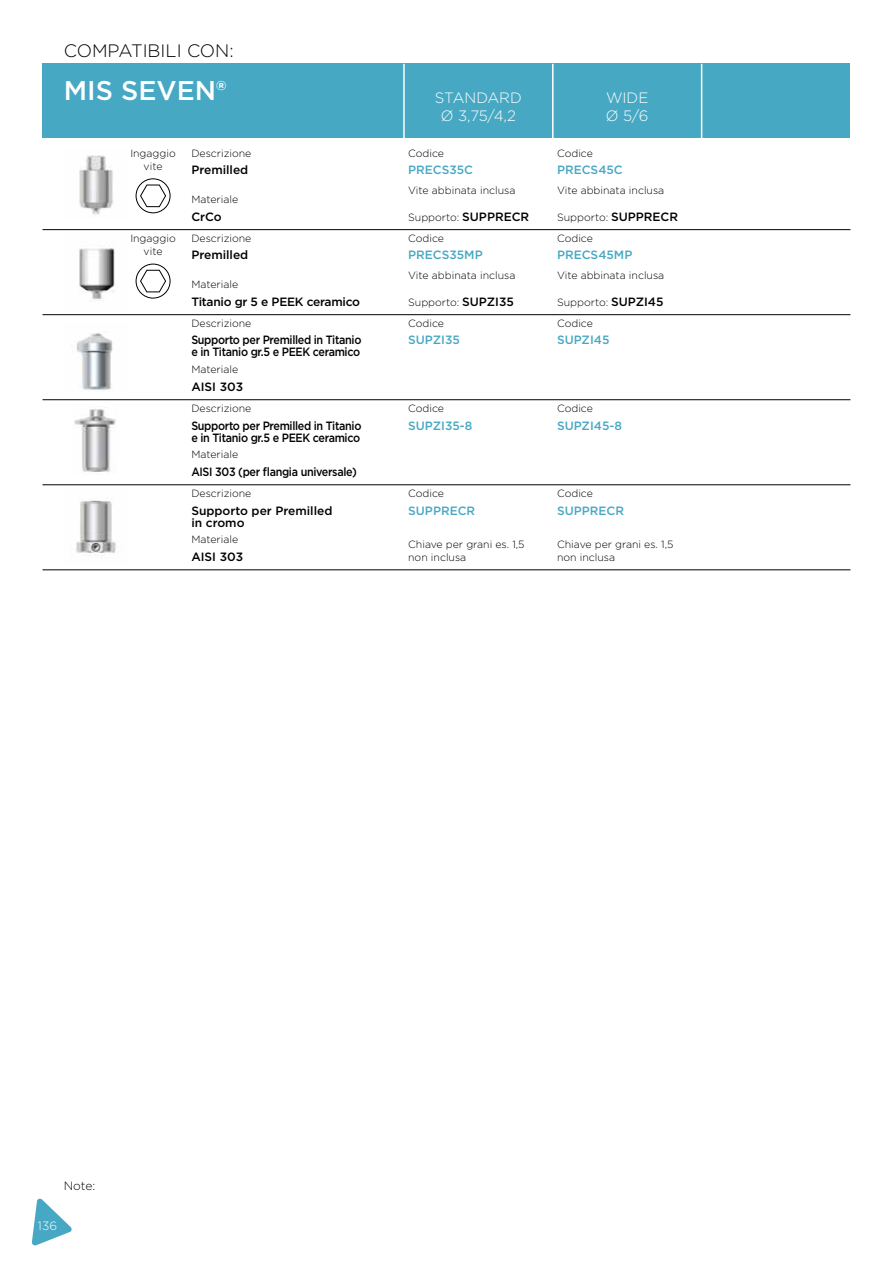
<style>
.page{position:relative;width:893px;height:1263px;background:#fff}
.page>*{position:absolute;margin:0;border:0;box-sizing:border-box;transform-origin:0 0}
.t1{font:500 27px "Gotham";color:#fff}
.t2{font:300 18px "Gotham";color:#000}
.t3{font:300 15px/18px "Gotham";color:#fff;text-align:center}
.t4{font:500 12px/12px "Gotham";letter-spacing:-.03em;color:#000;scale:.9 1}
.t5{font:500 12px "Gotham";color:#47a8c3}
.t6{font:500 12px/12px "Gotham";color:#000}
.t7{font:500 12px "Gotham";letter-spacing:-.03em;color:#000}
.t8{font:300 12px "Gotham";color:#000}
.t9{font:300 12px "Gotham";color:#fff}
.t10{font:300 10.5px/13.5px "Gotham";color:#000}
.s1{font-weight:500;font-size:12px}
</style>
<div class="page">
<div style="left:43px;top:64px;width:807px;height:74px;background:#47a8c3"></div>
<hr style="left:403px;top:64px;width:2px;height:74px;background:#fff">
<hr style="left:552px;top:64px;width:2px;height:74px;background:#fff">
<hr style="left:701px;top:64px;width:1px;height:74px;background:#fff">
<img style="left:79px;top:248px;width:36px;height:53px">
<hr style="left:43px;top:314px;width:807px;height:1px;background:#000">
<img style="left:76px;top:333px;width:37px;height:58px">
<hr style="left:43px;top:399px;width:807px;height:1px;background:#000">
<hr style="left:43px;top:484px;width:807px;height:1px;background:#000">
<img style="left:76px;top:500px;width:40px;height:58px">
<hr style="left:43px;top:570px;width:807px;height:1px;background:#000">
<div style="left:136px;top:264px;width:34px;height:34px;border:1px solid #000;border-radius:50%"></div>
<svg style="left:140px;top:270px;width:26px;height:22px"></svg>
<img style="left:79px;top:155px;width:34px;height:60px">
<hr style="left:43px;top:229px;width:807px;height:1px;background:#000">
<div style="left:136px;top:179px;width:34px;height:34px;border:1px solid #000;border-radius:50%"></div>
<svg style="left:140px;top:184px;width:26px;height:23px"></svg>
<img style="left:74px;top:406px;width:42px;height:66px">
<svg style="left:32px;top:1198px;width:40px;height:48px"></svg>
<h2 class="t2" style="left:64px;top:39px;width:171px">COMPATIBILI CON:</h2>
<h1 class="t1" style="left:64px;top:72px;width:164px">MIS SEVEN®</h1>
<p class="t10" style="left:130px;top:147px;width:47px;line-height:12.6px;text-align:center">Ingaggio vite</p>
<p class="t10" style="left:130px;top:232px;width:47px;line-height:12.6px;text-align:center">Ingaggio vite</p>
<p class="t10" style="left:191px;top:146px;width:62px">Descrizione</p>
<p class="t10" style="left:191px;top:192px;width:48px">Materiale</p>
<p class="t6" style="left:191px;top:164px;width:58px">Premilled</p>
<p class="t7" style="left:191px;top:209px;width:32px">CrCo</p>
<p class="t10" style="left:191px;top:232px;width:62px">Descrizione</p>
<p class="t10" style="left:191px;top:277px;width:48px">Materiale</p>
<p class="t6" style="left:191px;top:249px;width:58px">Premilled</p>
<p class="t7" style="left:191px;top:294px;width:170px">Titanio gr 5 e PEEK ceramico</p>
<p class="t10" style="left:191px;top:317px;width:62px">Descrizione</p>
<p class="t10" style="left:191px;top:362px;width:48px">Materiale</p>
<p class="t4" style="left:191px;top:334px;width:190px">Supporto per Premilled in Titanio e in Titanio gr.5 e PEEK ceramico</p>
<p class="t7" style="left:191px;top:379px;width:53px">AISI 303</p>
<p class="t10" style="left:191px;top:402px;width:62px">Descrizione</p>
<p class="t10" style="left:191px;top:447px;width:48px">Materiale</p>
<p class="t4" style="left:191px;top:419px;width:190px">Supporto per Premilled in Titanio e in Titanio gr.5 e PEEK ceramico</p>
<p class="t4" style="left:191px;top:466px;width:185px">AISI 303 (per flangia universale)</p>
<p class="t10" style="left:191px;top:487px;width:62px">Descrizione</p>
<p class="t10" style="left:191px;top:532px;width:48px">Materiale</p>
<p class="t6" style="left:191px;top:504px;width:143px">Supporto per Premilled in cromo</p>
<p class="t7" style="left:191px;top:549px;width:53px">AISI 303</p>
<h3 class="t3" style="left:435px;top:88px;width:88px">STANDARD<br>Ø 3,75/4,2</h3>
<h3 class="t3" style="left:606px;top:88px;width:44px;text-align:left">WIDE<br>Ø 5/6</h3>
<p class="t10" style="left:408px;top:146px;width:37px">Codice</p>
<p class="t10" style="left:408px;top:183px;width:109px">Vite abbinata inclusa</p>
<p class="t10" style="left:408px;top:210px;width:123px">Supporto: <span class="s1">SUPPRECR</span></p>
<p class="t5" style="left:408px;top:162px;width:66px">PRECS35C</p>
<p class="t10" style="left:557px;top:146px;width:37px">Codice</p>
<p class="t10" style="left:557px;top:183px;width:109px">Vite abbinata inclusa</p>
<p class="t10" style="left:557px;top:210px;width:123px">Supporto: <span class="s1">SUPPRECR</span></p>
<p class="t5" style="left:557px;top:162px;width:67px">PRECS45C</p>
<p class="t10" style="left:408px;top:232px;width:37px">Codice</p>
<p class="t10" style="left:408px;top:268px;width:109px">Vite abbinata inclusa</p>
<p class="t10" style="left:408px;top:295px;width:107px">Supporto: <span class="s1">SUPZI35</span></p>
<p class="t5" style="left:408px;top:247px;width:76px">PRECS35MP</p>
<p class="t10" style="left:557px;top:232px;width:37px">Codice</p>
<p class="t10" style="left:557px;top:268px;width:109px">Vite abbinata inclusa</p>
<p class="t10" style="left:557px;top:295px;width:108px">Supporto: <span class="s1">SUPZI45</span></p>
<p class="t5" style="left:557px;top:247px;width:77px">PRECS45MP</p>
<p class="t10" style="left:408px;top:317px;width:37px">Codice</p>
<p class="t5" style="left:408px;top:332px;width:53px">SUPZI35</p>
<p class="t10" style="left:557px;top:317px;width:37px">Codice</p>
<p class="t5" style="left:557px;top:332px;width:54px">SUPZI45</p>
<p class="t10" style="left:408px;top:402px;width:37px">Codice</p>
<p class="t5" style="left:408px;top:417px;width:66px">SUPZI35-8</p>
<p class="t10" style="left:557px;top:402px;width:37px">Codice</p>
<p class="t5" style="left:557px;top:417px;width:66px">SUPZI45-8</p>
<p class="t10" style="left:408px;top:487px;width:37px">Codice</p>
<p class="t10" style="left:557px;top:487px;width:37px">Codice</p>
<p class="t5" style="left:408px;top:502px;width:69px">SUPPRECR</p>
<p class="t5" style="left:557px;top:502px;width:69px">SUPPRECR</p>
<p class="t10" style="left:408px;top:537px;width:118px">Chiave per grani es. 1,5 non inclusa</p>
<p class="t10" style="left:557px;top:537px;width:118px">Chiave per grani es. 1,5 non inclusa</p>
<p class="t8" style="left:64px;top:1178px;width:33px">Note:</p>
<p class="t9" style="left:38px;top:1218px;width:21px">136</p>
</div>
